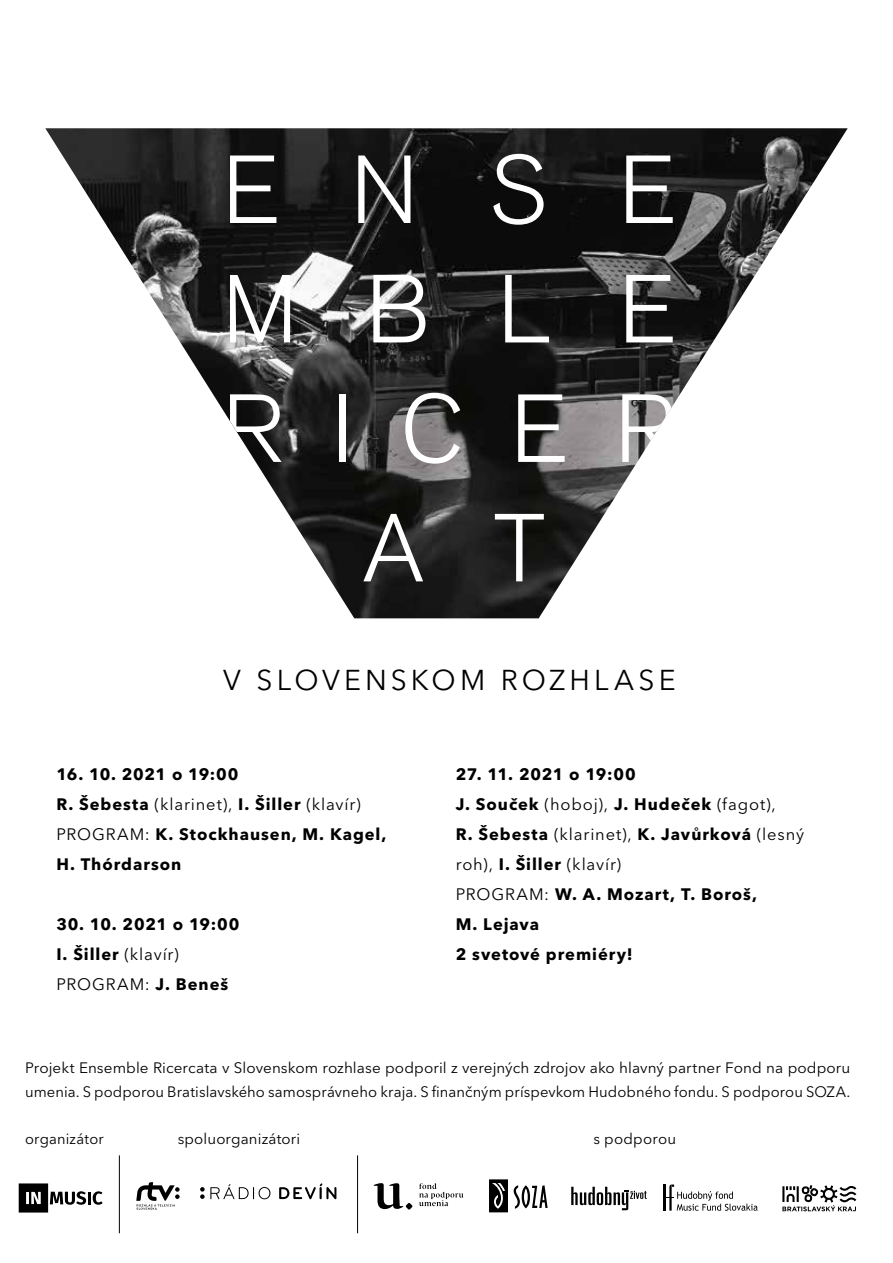
<style>
.page{position:relative;width:893px;height:1263px;background:#fff}
.page>*{position:absolute;margin:0;border:0;box-sizing:border-box;transform-origin:0 0}
.t1{font:300 95.55px/119.4px "Akzidenz Grotesk BECE";letter-spacing:.71em;color:#fff;text-align:justify}
.t2{font:28.5px "Avenir Next LT Pro";letter-spacing:.14em;color:#000}
.t3{font:700 16.5px/30px "Avenir Next LT Pro";letter-spacing:.055em;color:#000}
.t4{font:15px/24px "Avenir Next LT Pro";letter-spacing:.005em;color:#000}
.s1{font-weight:400}
</style>
<div class="page">
<img style="left:45px;top:128px;width:803px;height:490px">
<svg style="left:374px;top:1183px;width:29px;height:26px"></svg>
<svg style="left:419px;top:1183px;width:44px;height:23px"></svg>
<svg style="left:406px;top:1203px;width:6px;height:7px"></svg>
<hr style="left:663px;top:1184px;width:3px;height:27px;background:#000">
<svg style="left:666px;top:1184px;width:92px;height:27px"></svg>
<svg style="left:514px;top:1185px;width:34px;height:24px"></svg>
<svg style="left:489px;top:1179px;width:19px;height:33px"></svg>
<svg style="left:571px;top:1187px;width:76px;height:23px"></svg>
<svg style="left:19px;top:1183px;width:84px;height:29px"></svg>
<svg style="left:782px;top:1185px;width:74px;height:26px"></svg>
<svg style="left:136px;top:1182px;width:44px;height:28px"></svg>
<svg style="left:200px;top:1184px;width:70px;height:15px"></svg>
<svg style="left:279px;top:1183px;width:57px;height:16px"></svg>
<hr style="left:119px;top:1155px;width:1px;height:78px;background:#000">
<hr style="left:357px;top:1155px;width:1px;height:78px;background:#000">
<h1 class="t1" style="left:222px;top:132px;width:456px">ENSE MBLE RICER CATA</h1>
<h2 class="t2" style="left:223px;top:663px;width:454px">V SLOVENSKOM ROZHLASE</h2>
<p class="t3" style="left:56px;top:759px;width:331px">16. 10. 2021 o 19:00<br>R. Šebesta <span class="s1">(klarinet),</span> I. Šiller <span class="s1">(klavír)<br>PROGRAM:</span> K. Stockhausen, M. Kagel,<br>H. Thórdarson</p>
<p class="t3" style="left:56px;top:909px;width:185px">30. 10. 2021 o 19:00<br>I. Šiller <span class="s1">(klavír)<br>PROGRAM:</span> J. Beneš</p>
<p class="t3" style="left:456px;top:759px;width:350px">27. 11. 2021 o 19:00<br>J. Souček <span class="s1">(hoboj),</span> J. Hudeček <span class="s1">(fagot),<br></span>R. Šebesta <span class="s1">(klarinet),</span> K. Javůrková <span class="s1">(lesný roh),</span> I. Šiller <span class="s1">(klavír)<br>PROGRAM:</span> W. A. Mozart, T. Boroš,<br>M. Lejava<br>2 svetové premiéry!</p>
<p class="t4" style="left:25px;top:1056px;width:827px">Projekt Ensemble Ricercata v Slovenskom rozhlase podporil z verejných zdrojov ako hlavný partner Fond na podporu umenia. S podporou Bratislavského samosprávneho kraja. S finančným príspevkom Hudobného fondu. S podporou SOZA.</p>
<p class="t4" style="left:25px;top:1126px;width:80px">organizátor</p>
<p class="t4" style="left:178px;top:1126px;width:124px">spoluorganizátori</p>
<p class="t4" style="left:594px;top:1126px;width:84px">s podporou</p>
</div>
